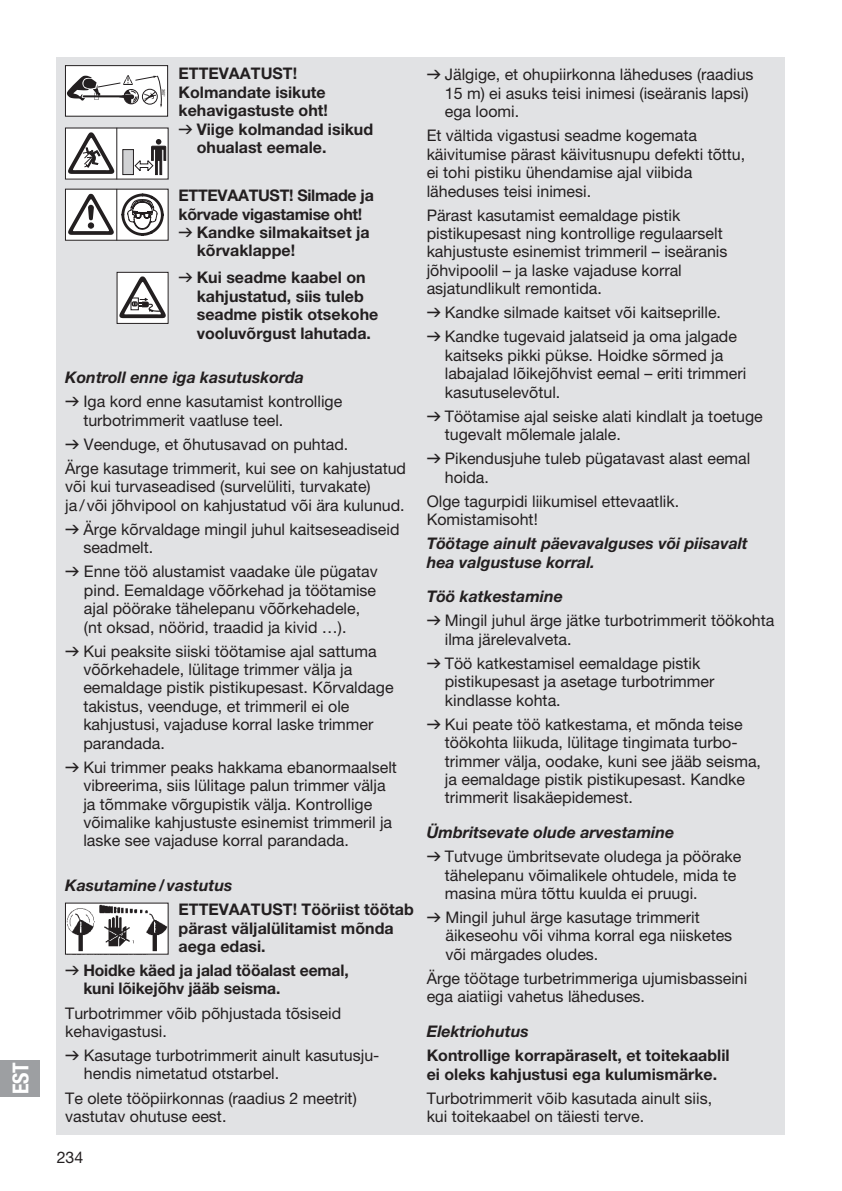
<style>
.page{position:relative;width:842px;height:1191px;background:#fff}
.page>*{position:absolute;margin:0;border:0;box-sizing:border-box;transform-origin:0 0}
.t1{font:22px "GARDENA Pro Bo Cond";color:#fff}
.t2{font:16px/18.4px "GARDENA Pro";color:#231f20}
.t3{font:700 16px/18.4px "GARDENA Pro";color:#231f20}
.t4{font:italic 700 16px/18.4px "GARDENA Pro";color:#231f20}
.t5{font:700 16px "GARDENA Pro";letter-spacing:-.02em;color:#231f20}
.t6{font:4px "GARDENA Pro";color:#231f20}
.s1{font-family:"Formdruck";font-weight:400}
.s2{font-weight:700;font-style:italic}
.s3{font-family:"Formdruck"}
</style>
<div class="page">
<div style="left:57px;top:57px;width:728px;height:1077px;background:#e1e2e4"></div>
<div style="left:65px;top:66px;width:103px;height:50px;background:#fff"></div>
<svg style="left:67px;top:76px;width:95px;height:32px"></svg>
<div style="left:65px;top:65px;width:103px;height:51px;border:1px solid #231f20"></div>
<div style="left:65px;top:128px;width:103px;height:51px;background:#fff"></div>
<hr style="left:116px;top:128px;width:1px;height:51px;background:#231f20">
<svg style="left:68px;top:132px;width:47px;height:42px"></svg>
<svg style="left:134px;top:139px;width:32px;height:36px"></svg>
<div style="left:122px;top:149px;width:12px;height:26px;background:#d1d2d4;border:1px solid #231f20"></div>
<div style="left:65px;top:189px;width:103px;height:51px;background:#fff"></div>
<hr style="left:116px;top:189px;width:1px;height:51px;background:#231f20">
<svg style="left:68px;top:194px;width:46px;height:41px"></svg>
<svg style="left:121px;top:193px;width:43px;height:43px"></svg>
<div style="left:117px;top:272px;width:51px;height:51px;background:#fff"></div>
<div style="left:117px;top:272px;width:51px;height:52px;border:1px solid #231f20"></div>
<svg style="left:119px;top:276px;width:47px;height:42px"></svg>
<img style="left:67px;top:905px;width:99px;height:47px">
<div style="left:0;top:1060px;width:40px;height:36px;background:#9d9fa2"></div>
<h1 class="t1" style="left:7px;top:1094px;width:34px;rotate:-90deg">EST</h1>
<p class="t6" style="left:166px;top:89px;width:10px;rotate:90deg">360°</p>
<p class="t3" style="left:179px;top:64px;width:120px">ETTEVAATUST!</p>
<p class="t3" style="left:179px;top:83px;width:149px">Kolmandate isikute</p>
<p class="t3" style="left:179px;top:101px;width:151px">kehavigastuste oht!</p>
<p class="t3" style="left:179px;top:119px;width:196px"><span class="s1">v</span> Viige kolmandad isikud</p>
<p class="t3" style="left:197px;top:138px;width:131px">ohualast eemale.</p>
<p class="t5" style="left:179px;top:186px;width:197px">ETTEVAATUST! Silmade ja</p>
<p class="t5" style="left:179px;top:204px;width:185px">kõrvade vigastamise oht!</p>
<p class="t3" style="left:179px;top:223px;width:193px"><span class="s1">v</span> Kandke silmakaitset ja</p>
<p class="t3" style="left:197px;top:241px;width:100px">kõrvaklappe!</p>
<p class="t3" style="left:197px;top:268px;width:183px;text-indent:-18px"><span class="s1">v</span> Kui seadme kaabel on kahjustatud, siis tuleb seadme pistik otsekohe vooluvõrgust lahutada.</p>
<p class="t2" style="left:65px;top:365px;width:279px;line-height:24px"><span class="s2">Kontroll enne iga kasutuskorda<br></span><span class="s3">v</span> Iga kord enne kasutamist kontrollige</p>
<p class="t2" style="left:65px;top:408px;width:342px;line-height:24px;text-indent:18px">turbotrimmerit vaatluse teel.<br><span class="s3">v</span> Veenduge, et õhutusavad on puhtad.<br>Ärge kasutage trimmerit, kui see on kahjustatud</p>
<p class="t2" style="left:65px;top:477px;width:341px">või kui turvaseadised (survelüliti, turvakate)<br>ja/ või jõhvipool on kahjustatud või ära kulunud.</p>
<p class="t2" style="left:83px;top:520px;width:318px;text-indent:-18px"><span class="s3">v</span> Ärge kõrvaldage mingil juhul kaitseseadiseid seadmelt.</p>
<p class="t2" style="left:84px;top:562px;width:295px;text-indent:-19px"><span class="s3">v</span> Enne töö alustamist vaadake üle pügatav pind. Eemaldage võõrkehad ja töötamise ajal pöörake tähelepanu võõrkehadele, (nt oksad, nöörid, traadid ja kivid …).</p>
<p class="t2" style="left:83px;top:641px;width:312px;text-indent:-18px"><span class="s3">v</span> Kui peaksite siiski töötamise ajal sattuma võõrkehadele, lülitage trimmer välja ja eemaldage pistik pistikupesast. Kõrvaldage takistus, veenduge, et trimmeril ei ole kahjustusi, vajaduse korral laske trimmer parandada.</p>
<p class="t2" style="left:83px;top:757px;width:315px;text-indent:-18px"><span class="s3">v</span> Kui trimmer peaks hakkama ebanormaalselt vibreerima, siis lülitage palun trimmer välja ja tõmmake võrgupistik välja. Kontrollige võimalike kahjustuste esinemist trimmeril ja laske see vajaduse korral parandada.</p>
<p class="t4" style="left:65px;top:875px;width:169px">Kasutamine/vastutus</p>
<p class="t3" style="left:179px;top:900px;width:237px">ETTEVAATUST! Tööriist töötab pärast väljalülitamist mõnda aega edasi.</p>
<p class="t3" style="left:83px;top:960px;width:267px;text-indent:-18px"><span class="s1">v</span> Hoidke käed ja jalad tööalast eemal, kuni lõikejõhv jääb seisma.</p>
<p class="t2" style="left:65px;top:1003px;width:277px">Turbotrimmer võib põhjustada tõsiseid kehavigastusi.</p>
<p class="t2" style="left:84px;top:1046px;width:295px;text-indent:-19px"><span class="s3">v</span> Kasutage turbotrimmerit ainult kasutusju&shy;hendis nimetatud otstarbel.</p>
<p class="t2" style="left:65px;top:1088px;width:293px">Te olete tööpiirkonnas (raadius 2 meetrit) vastutav ohutuse eest.</p>
<p class="t2" style="left:57px;top:1147px;width:28px">234</p>
<p class="t2" style="left:445px;top:65px;width:310px;text-indent:-18px"><span class="s3">v</span> Jälgige, et ohupiirkonna läheduses (raadius<br>15 m) ei asuks teisi inimesi (iseäranis lapsi) ega loomi.</p>
<p class="t2" style="left:427px;top:126px;width:320px">Et vältida vigastusi seadme kogemata käivitumise pärast käivitusnupu defekti tõttu, ei tohi pistiku ühendamise ajal viibida läheduses teisi inimesi.</p>
<p class="t2" style="left:427px;top:205px;width:302px">Pärast kasutamist eemaldage pistik pistikupesast ning kontrollige regulaarselt kahjustuste esinemist trimmeril – iseäranis jõhvipoolil – ja laske vajaduse korral asjatundlikult remontida.</p>
<p class="t2" style="left:427px;top:300px;width:312px;line-height:24px"><span class="s3">v</span> Kandke silmade kaitset või kaitseprille. <span class="s3">v</span> Kandke tugevaid jalatseid ja oma jalgade</p>
<p class="t2" style="left:445px;top:346px;width:303px">kaitseks pikki pükse. Hoidke sõrmed ja labajalad lõikejõhvist eemal – eriti trimmeri kasutuselevõtul.</p>
<p class="t2" style="left:445px;top:406px;width:319px;text-indent:-18px"><span class="s3">v</span> Töötamise ajal seiske alati kindlalt ja toetuge tugevalt mõlemale jalale.</p>
<p class="t2" style="left:445px;top:449px;width:307px;text-indent:-18px"><span class="s3">v</span> Pikendusjuhe tuleb pügatavast alast eemal hoida.</p>
<p class="t2" style="left:427px;top:491px;width:254px">Olge tagurpidi liikumisel ettevaatlik.<br>Komistamisoht!</p>
<p class="t4" style="left:427px;top:534px;width:323px">Töötage ainult päevavalguses või piisavalt hea valgustuse korral.</p>
<p class="t2" style="left:427px;top:584px;width:349px;line-height:24px"><span class="s2">Töö katkestamine<br></span><span class="s3">v</span> Mingil juhul ärge jätke turbotrimmerit töökohta</p>
<p class="t2" style="left:427px;top:627px;width:275px;line-height:24px;text-indent:18px">ilma järelevalveta.<br><span class="s3">v</span> Töö katkestamisel eemaldage pistik</p>
<p class="t2" style="left:445px;top:672px;width:271px">pistikupesast ja asetage turbotrimmer kindlasse kohta.</p>
<p class="t2" style="left:445px;top:714px;width:318px;text-indent:-18px"><span class="s3">v</span> Kui peate töö katkestama, et mõnda teise töökohta liikuda, lülitage tingimata turbo&shy;trimmer välja, oodake, kuni see jääb seisma, ja eemaldage pistik pistikupesast. Kandke trimmerit lisakäepidemest.</p>
<p class="t2" style="left:427px;top:820px;width:316px;line-height:24px"><span class="s2">Ümbritsevate olude arvestamine<br></span><span class="s3">v</span> Tutvuge ümbritsevate oludega ja pöörake</p>
<p class="t2" style="left:445px;top:865px;width:293px">tähelepanu võimalikele ohtudele, mida te masina müra tõttu kuulda ei pruugi.</p>
<p class="t2" style="left:445px;top:908px;width:288px;text-indent:-19px"><span class="s3">v</span> Mingil juhul ärge kasutage trimmerit äikeseohu või vihma korral ega niisketes või märgades oludes.</p>
<p class="t2" style="left:427px;top:968px;width:322px">Ärge töötage turbetrimmeriga ujumisbasseini ega aiatiigi vahetus läheduses.</p>
<p class="t4" style="left:427px;top:1021px;width:104px">Elektriohutus</p>
<p class="t3" style="left:427px;top:1046px;width:304px">Kontrollige korrapäraselt, et toitekaablil ei oleks kahjustusi ega kulumismärke.</p>
<p class="t2" style="left:427px;top:1088px;width:287px">Turbotrimmerit võib kasutada ainult siis, kui toitekaabel on täiesti terve.</p>
</div>
